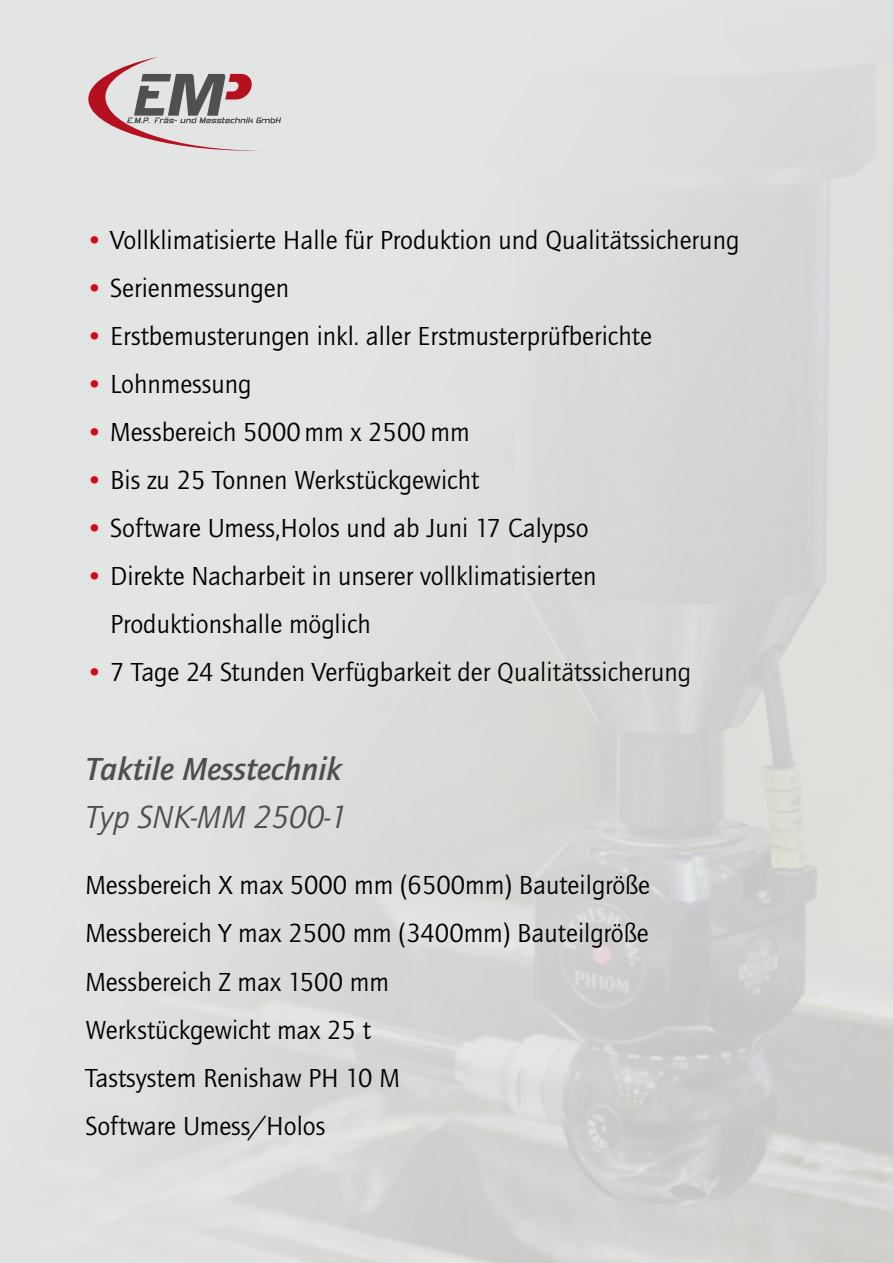
<style>
.page{position:relative;width:893px;height:1263px;background:#fff}
.page>*{position:absolute;margin:0;border:0;box-sizing:border-box;transform-origin:0 0}
.t1{font:italic 700 33px "Quay Itc T";color:#4e4d4f}
.t2{font:italic 33px "Quay Itc T";color:#4e4d4f}
.t3{font:27px/48px "Quay Itc T";color:#000}
.s1{color:#d20c1c}
</style>
<div class="page">
<svg style="left:88px;top:57px;width:193px;height:94px;background:#c9b9ba"></svg>
<p class="t3" style="left:85px;top:215px;width:655px"><span class="s1">•</span> Vollklimatisierte Halle für Produktion und Qualitätssicherung</p>
<p class="t3" style="left:85px;top:263px;width:205px"><span class="s1">•</span> Serienmessungen</p>
<p class="t3" style="left:85px;top:311px;width:568px"><span class="s1">•</span> Erstbemusterungen inkl. aller Erstmusterprüfberichte</p>
<p class="t3" style="left:85px;top:359px;width:168px"><span class="s1">•</span> Lohnmessung</p>
<p class="t3" style="left:85px;top:407px;width:386px"><span class="s1">•</span> Messbereich 5000 mm x 2500 mm</p>
<p class="t3" style="left:85px;top:455px;width:395px"><span class="s1">•</span> Bis zu 25 Tonnen Werkstückgewicht</p>
<p class="t3" style="left:85px;top:503px;width:505px"><span class="s1">•</span> Software Umess,Holos und ab Juni 17 Calypso</p>
<p class="t3" style="left:110px;top:551px;width:488px;text-indent:-25px"><span class="s1">•</span> Direkte Nacharbeit in unserer vollklimatisierten<br>Produktionshalle möglich</p>
<p class="t3" style="left:85px;top:647px;width:607px"><span class="s1">•</span> 7 Tage 24 Stunden Verfügbarkeit der Qualitätssicherung</p>
<p class="t1" style="left:85px;top:750px;width:258px">Taktile Messtechnik</p>
<p class="t2" style="left:85px;top:798px;width:264px">Typ SNK-MM 2500-1</p>
<p class="t3" style="left:85px;top:861px;width:566px">Messbereich X max 5000 mm (6500mm) Bauteilgröße<br>Messbereich Y max 2500 mm (3400mm) Bauteilgröße<br>Messbereich Z max 1500 mm<br>Werkstückgewicht max 25 t<br>Tastsystem Renishaw PH 10 M<br>Software Umess/Holos</p>
</div>
